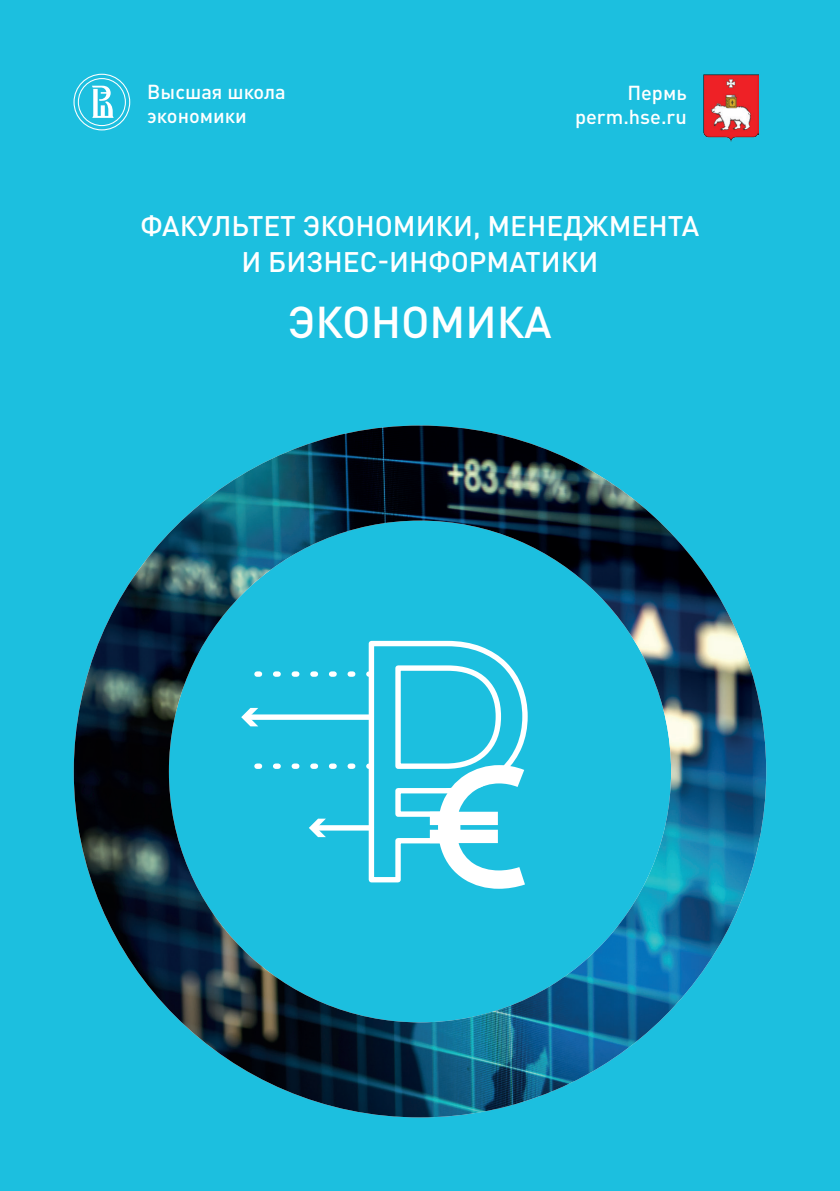
<style>
.page{position:relative;width:840px;height:1191px;background:#fff}
.page>*{position:absolute;margin:0;border:0;box-sizing:border-box;transform-origin:0 0}
.t1{font:500 44px "DIN Pro";color:#fff}
.t2{font:500 28px "DIN Pro";color:#fff}
.t3{font:500 20px/24px "DIN Pro";color:#fff;text-align:right}
</style>
<div class="page">
<div style="left:0;top:0;width:839px;height:1191px;background:#1cbfdf"></div>
<svg style="left:73px;top:74px;width:57px;height:56px"></svg>
<img style="left:703px;top:74px;width:54px;height:68px">
<img style="left:74px;top:425px;width:691px;height:692px">
<svg style="left:366px;top:638px;width:164px;height:247px"></svg>
<svg style="left:241px;top:643px;width:283px;height:245px"></svg>
<p class="t3" style="left:147px;top:79px;width:140px;text-align:left">Высшая школа экономики</p>
<p class="t3" style="left:574px;top:80px;width:113px">Пермь perm.hse.ru</p>
<p class="t2" style="left:140px;top:207px;width:560px">ФАКУЛЬТЕТ ЭКОНОМИКИ, МЕНЕДЖМЕНТА</p>
<p class="t2" style="left:241px;top:243px;width:358px">И БИЗНЕС-ИНФОРМАТИКИ</p>
<p class="t1" style="left:288px;top:292px;width:265px">ЭКОНОМИКА</p>
</div>
